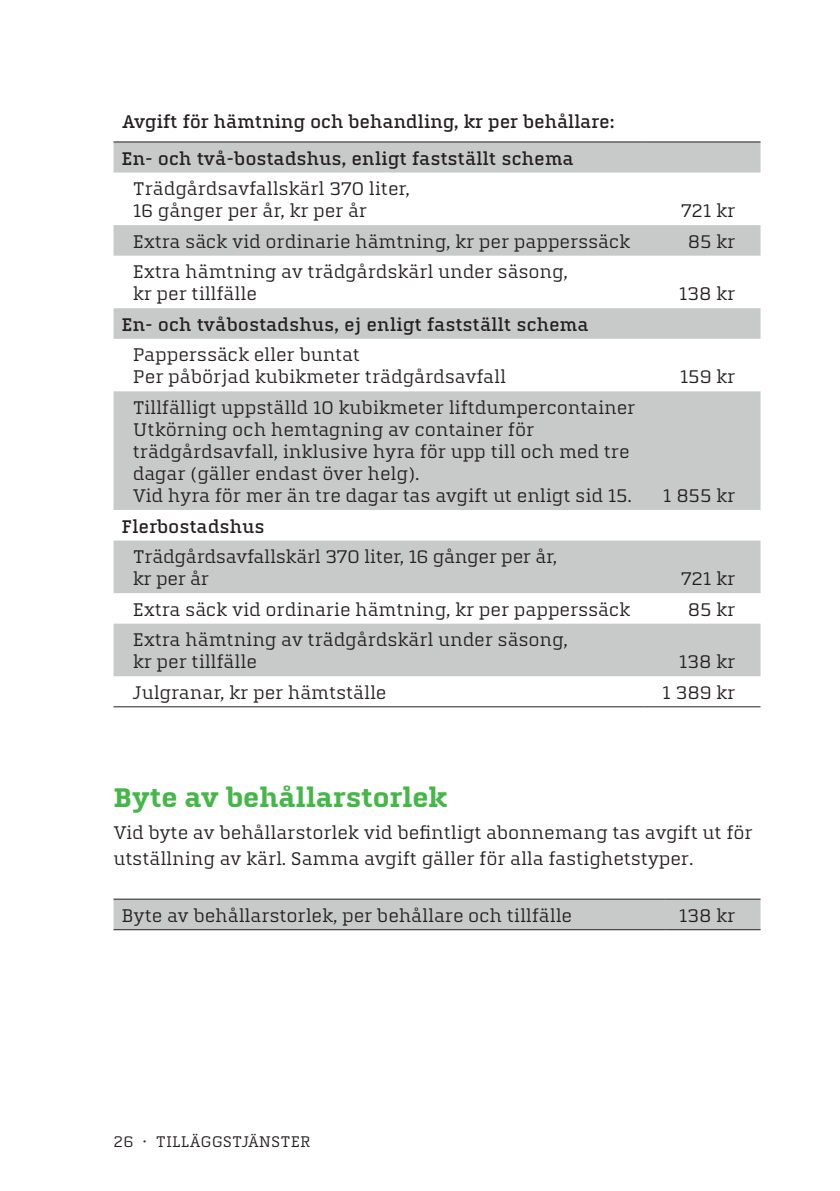
<style>
.page{position:relative;width:840px;height:1191px;background:#fff}
.page>*{position:absolute;margin:0;border:0;box-sizing:border-box;transform-origin:0 0}
.Rubrik_2{font:700 28px "Quitador For Jarfalla";letter-spacing:-.01em;color:#45b749}
.Bröd_1{font:19px/22px "Quitador For Jarfalla";letter-spacing:-.01em;color:#231f20}
.Bröd_1-2{font:500 19px "Quitador For Jarfalla";letter-spacing:-.01em;color:#231f20}
.Rubrik_4_tabell{font:500 19px "Quitador For Jarfalla";letter-spacing:-.02em;color:#231f20}
.Bröd_1-3{font:16px "Quitador For Jarfalla";color:#231f20}
.s1{font-size:18px}
</style>
<div class="page">
<svg style="left:113px;top:143px;width:647px;height:533px;fill:#c8c9c9"></svg>
<hr style="left:113px;top:142px;width:530px;height:1px;background:#231f20">
<hr style="left:643px;top:142px;width:117px;height:1px;background:#231f20">
<hr style="left:113px;top:706px;width:530px;height:1px;background:#231f20">
<hr style="left:643px;top:706px;width:117px;height:1px;background:#231f20">
<div style="left:113px;top:899px;width:647px;height:30px;background:#c8c9c9"></div>
<hr style="left:113px;top:898px;width:552px;height:1px;background:#231f20">
<hr style="left:665px;top:898px;width:95px;height:1px;background:#231f20">
<hr style="left:113px;top:929px;width:552px;height:1px;background:#231f20">
<hr style="left:665px;top:929px;width:95px;height:1px;background:#231f20">
<p class="Rubrik_4_tabell" style="left:122px;top:111px;width:494px">Avgift för hämtning och behandling, kr per behållare:</p>
<p class="Bröd_1-2" style="left:121px;top:148px;width:453px">En- och två-bostadshus, enligt fastställt schema</p>
<p class="Bröd_1" style="left:133px;top:178px;width:278px">Trädgårdsavfallskärl 370 liter,</p>
<p class="Bröd_1" style="left:133px;top:200px;width:236px">16 gånger per år, kr per år</p>
<p class="Bröd_1" style="left:680px;top:200px;width:56px">721 kr</p>
<p class="Bröd_1" style="left:133px;top:230px;width:498px">Extra säck vid ordinarie hämtning, kr per papperssäck</p>
<p class="Bröd_1" style="left:687px;top:230px;width:49px">85 kr</p>
<p class="Bröd_1" style="left:133px;top:261px;width:436px">Extra hämtning av trädgårdskärl under säsong,</p>
<p class="Bröd_1" style="left:133px;top:283px;width:126px">kr per tillfälle</p>
<p class="Bröd_1" style="left:678px;top:283px;width:58px">138 kr</p>
<p class="Bröd_1-2" style="left:121px;top:314px;width:468px">En- och tvåbostadshus, ej enligt fastställt schema</p>
<p class="Bröd_1" style="left:133px;top:344px;width:229px">Papperssäck eller buntat</p>
<p class="Bröd_1" style="left:133px;top:366px;width:374px">Per påbörjad kubikmeter trädgårdsavfall</p>
<p class="Bröd_1" style="left:679px;top:366px;width:57px">159 kr</p>
<p class="Bröd_1" style="left:133px;top:396px;width:503px">Tillfälligt uppställd 10 kubikmeter liftdumpercontainer Utkörning och hemtagning av container för trädgårdsavfall, inklusive hyra för upp till och med tre dagar (gäller endast över helg).</p>
<p class="Bröd_1" style="left:133px;top:484px;width:500px">Vid hyra för mer än tre dagar tas avgift ut enligt sid 15.</p>
<p class="Bröd_1" style="left:662px;top:484px;width:74px">1 855 kr</p>
<p class="Bröd_1-2" style="left:121px;top:516px;width:145px">Flerbostadshus</p>
<p class="Bröd_1" style="left:133px;top:546px;width:425px">Trädgårdsavfallskärl 370 liter, 16 gånger per år,</p>
<p class="Bröd_1" style="left:133px;top:568px;width:78px">kr per år</p>
<p class="Bröd_1" style="left:680px;top:568px;width:56px">721 kr</p>
<p class="Bröd_1" style="left:133px;top:598px;width:498px">Extra säck vid ordinarie hämtning, kr per papperssäck</p>
<p class="Bröd_1" style="left:687px;top:598px;width:49px">85 kr</p>
<p class="Bröd_1" style="left:133px;top:629px;width:436px">Extra hämtning av trädgårdskärl under säsong,</p>
<p class="Bröd_1" style="left:133px;top:651px;width:126px">kr per tillfälle</p>
<p class="Bröd_1" style="left:678px;top:651px;width:58px">138 kr</p>
<p class="Bröd_1" style="left:133px;top:681px;width:255px">Julgranar, kr per hämtställe</p>
<p class="Bröd_1" style="left:661px;top:681px;width:75px">1 389 kr</p>
<p class="Rubrik_2" style="left:113px;top:782px;width:335px">Byte av behållarstorlek</p>
<p class="Bröd_1" style="left:113px;top:819px;width:640px;line-height:26px">Vid byte av behållarstorlek vid befintligt abonnemang tas avgift ut för utställning av kärl. Samma avgift gäller för alla fastighetstyper.</p>
<p class="Bröd_1" style="left:121px;top:904px;width:452px">Byte av behållarstorlek, per behållare och tillfälle</p>
<p class="Bröd_1" style="left:678px;top:904px;width:58px">138 kr</p>
<p class="Bröd_1-3" style="left:113px;top:1132px;width:199px">26 <span class="s1">·</span> TILLÄGGSTJÄNSTER</p>
</div>
